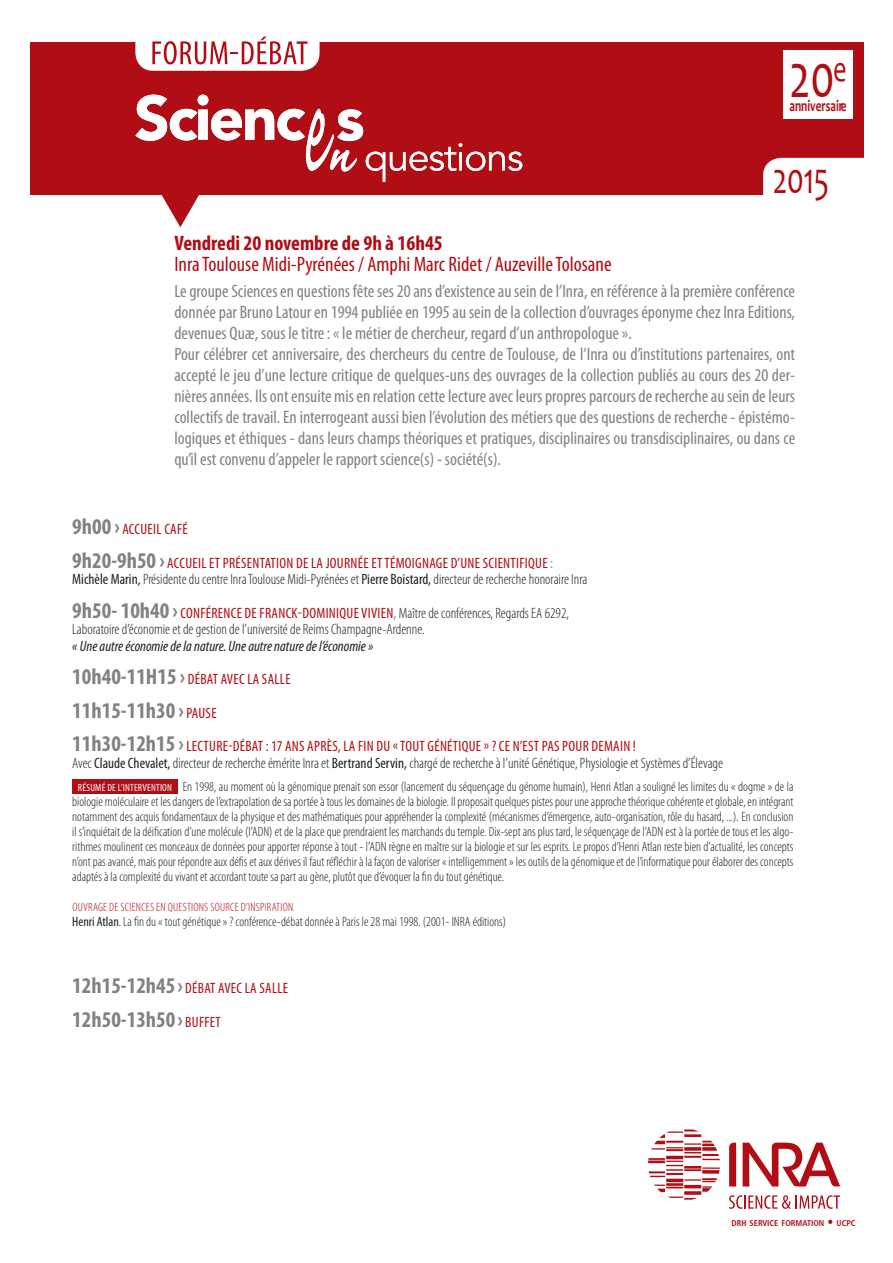
<style>
.page{position:relative;width:893px;height:1263px;background:#fff}
.page>*{position:absolute;margin:0;border:0;box-sizing:border-box;transform-origin:0 0}
.t1{font:64.5px "Candara";color:#b00d15;scale:.7 1}
.t2{font:45px "Candara";color:#b00d15;scale:.7 1}
.t3{font:700 condensed 22.5px "Myriad Pro";color:#808285}
.t4{font:condensed 21px "Myriad Pro";color:#b00d15}
.t5{font:700 condensed 21px "Myriad Pro";color:#b00d15}
.t6{font:condensed 18px/21px "Myriad Pro";color:#808285}
.t7{font:700 16.05px "Candara";color:#b00d15;scale:.7 1}
.t8{font:300 condensed 15px/16.5px "Myriad Pro";color:#231f20}
.t9{font:condensed 15px "Myriad Pro";letter-spacing:.02em;color:#b00d15}
.t10{font:italic condensed 15px "Myriad Pro";color:#231f20}
.t11{font:300 condensed 13.5px/15px "Myriad Pro";color:#231f20;text-align:justify}
.t12{font:300 condensed 12px "Myriad Pro";letter-spacing:.02em;color:#b00d15}
.t13{font:700 condensed 8.4px "Frutiger";color:#b00d15}
.s1{font-weight:700;font-size:22.5px;color:#808285}
.s2{font-weight:400;color:#b00d15}
.s3{font-weight:400;color:#808285}
.s4{font-weight:400}
.s5{font-weight:400;font-size:15px;color:#b00d15}
.s6{font-weight:400;font-size:10.5px;color:#fff}
.s7{font-size:12px}
</style>
<div class="page">
<svg style="left:729px;top:1143px;width:111px;height:43px"></svg>
<svg style="left:648px;top:1129px;width:72px;height:71px"></svg>
<svg style="left:729px;top:1195px;width:111px;height:14px"></svg>
<div style="left:30px;top:43px;width:833px;height:152px;background:#b00d15"></div>
<div style="left:135px;top:0;width:185px;height:71px;background:#fff;border-radius:18px"></div>
<svg style="left:135px;top:95px;width:387px;height:132px"></svg>
<div style="left:783px;top:50px;width:70px;height:69px;background:#fff"></div>
<svg style="left:152px;top:37px;width:156px;height:27px"></svg>
<div style="left:763px;top:158px;width:121px;height:55px;background:#fff;border-radius:18px"></div>
<div style="left:72px;top:779px;width:106px;height:15px;background:#b00d15"></div>
<h1 class="t1" style="left:789px;top:35px;width:83px">20<sup>e</sup></h1>
<p class="t7" style="left:789px;top:96px;width:83px">anniversaire</p>
<h3 class="t5" style="left:174px;top:231px;width:270px">Vendredi 20 novembre de 9h à 16h45</h3>
<h3 class="t4" style="left:174px;top:252px;width:439px">Inra Toulouse Midi-Pyrénées / Amphi Marc Ridet / Auzeville Tolosane</h3>
<h2 class="t2" style="left:773px;top:150px;width:82px">2015</h2>
<p class="t6" style="left:174px;top:281px;width:622px">Le groupe Sciences en questions fête ses 20 ans d’existence au sein de l’Inra, en référence à la première conférence donnée par Bruno Latour en 1994 publiée en 1995 au sein de la collection d’ouvrages éponyme chez Inra Editions, devenues Quæ, sous le titre: « le métier de chercheur, regard d’un anthropologue ».<br>Pour célébrer cet anniversaire, des chercheurs du centre de Toulouse, de l’Inra ou d’institutions partenaires, ont accepté le jeu d’une lecture critique de quelques-uns des ouvrages de la collection publiés au cours des 20 der&shy;nières années. Ils ont ensuite mis en relation cette lecture avec leurs propres parcours de recherche au sein de leurs collectifs de travail. En interrogeant aussi bien l’évolution des métiers que des questions de recherche - épistémo&shy;logiques et éthiques - dans leurs champs théoriques et pratiques, disciplinaires ou transdisciplinaires, ou dans ce qu’il est convenu d’appeler le rapport science(s) - société(s).</p>
<p class="t9" style="left:72px;top:521px;width:117px"><span class="s1">9h00 ›</span> ACCUEIL CAFÉ</p>
<p class="t8" style="left:72px;top:555px;width:517px"><span class="s1">9h20-9h50 ›</span> <span class="s2">ACCUEIL ET PRÉSENTATION DE LA JOURNÉE ET TÉMOIGNAGE D’UNE SCIENTIFIQUE</span> <span class="s3">:<br></span><span class="s4">Michèle Marin,</span> Présidente du centre Inra Toulouse Midi-Pyrénées et <span class="s4">Pierre Boistard,</span> directeur de recherche honoraire Inra</p>
<p class="t8" style="left:72px;top:605px;width:498px"><span class="s1">9h50- 10h40 ›</span> <span class="s2">CONFÉRENCE DE FRANCK-DOMINIQUE VIVIEN</span><span class="s3">,</span> Maître de conférences, Regards EA 6292,<br>Laboratoire d’économie et de gestion de l’université de Reims Champagne-Ardenne.</p>
<p class="t10" style="left:72px;top:638px;width:303px">« Une autre économie de la nature. Une autre nature de l’économie »</p>
<p class="t9" style="left:72px;top:671px;width:220px"><span class="s1">10h40-11H15 ›</span> DÉBAT AVEC LA SALLE</p>
<h3 class="t3" style="left:72px;top:698px;width:146px">11h15-11h30 › <span class="s5">PAUSE</span></h3>
<p class="t8" style="left:72px;top:738px;width:652px"><span class="s1">11h30-12h15 ›</span><span class="s2">LECTURE-DÉBAT : 17 ANS APRÈS, LA FIN DU « TOUT GÉNÉTIQUE » ? CE N’EST PAS POUR DEMAIN !<br></span>Avec <span class="s4">Claude Chevalet,</span> directeur de recherche émérite Inra et <span class="s4">Bertrand Servin,</span> chargé de recherche à l’unité Génétique, Physiologie et Systèmes d’Élevage</p>
<p class="t11" style="left:72px;top:779px;width:723px;text-indent:6px"><span class="s6">RÉSUMÉ DE L’INTERVENTION</span> En 1998, au moment où la génomique prenait son essor (lancement du séquençage du génome humain), Henri Atlan a souligné les limites du « dogme » de la biologie moléculaire et les dangers de l’extrapolation de sa portée à tous les domaines de la biologie. Il proposait quelques pistes pour une approche théorique cohérente et globale, en intégrant notamment des acquis fondamentaux de la physique et des mathématiques pour appréhender la complexité (mécanismes d’émergence, auto-organisation, rôle du hasard, ...). En conclusion il s’inquiétait de la déification d’une molécule (l’ADN) et de la place que prendraient les marchands du temple. Dix-sept ans plus tard, le séquençage de l’ADN est à la portée de tous et les algo&shy;rithmes moulinent ces monceaux de données pour apporter réponse à tout - l’ADN règne en maître sur la biologie et sur les esprits. Le propos d’Henri Atlan reste bien d’actualité, les concepts n’ont pas avancé, mais pour répondre aux défis et aux dérives il faut réfléchir à la façon de valoriser « intelligemment » les outils de la génomique et de l’informatique pour élaborer des concepts adaptés à la complexité du vivant et accordant toute sa part au gène, plutôt que d’évoquer la fin du tout génétique.</p>
<p class="t12" style="left:72px;top:901px;width:222px">OUVRAGE DE SCIENCES EN QUESTIONS SOURCE D’INSPIRATION</p>
<p class="t11" style="left:72px;top:914px;width:435px"><span class="s4">Henri Atlan</span>. La fin du « tout génétique » ? conférence-débat donnée à Paris le 28 mai 1998. (2001- INRA éditions)</p>
<p class="t9" style="left:72px;top:980px;width:217px"><span class="s1">12h15-12h45›</span> DÉBAT AVEC LA SALLE</p>
<h3 class="t3" style="left:72px;top:1007px;width:150px">12h50-13h50› <span class="s5">BUFFET</span></h3>
<p class="t13" style="left:731px;top:1218px;width:126px">DRH SERVICE FORMATION <span class="s7">•</span> UCPC</p>
</div>
